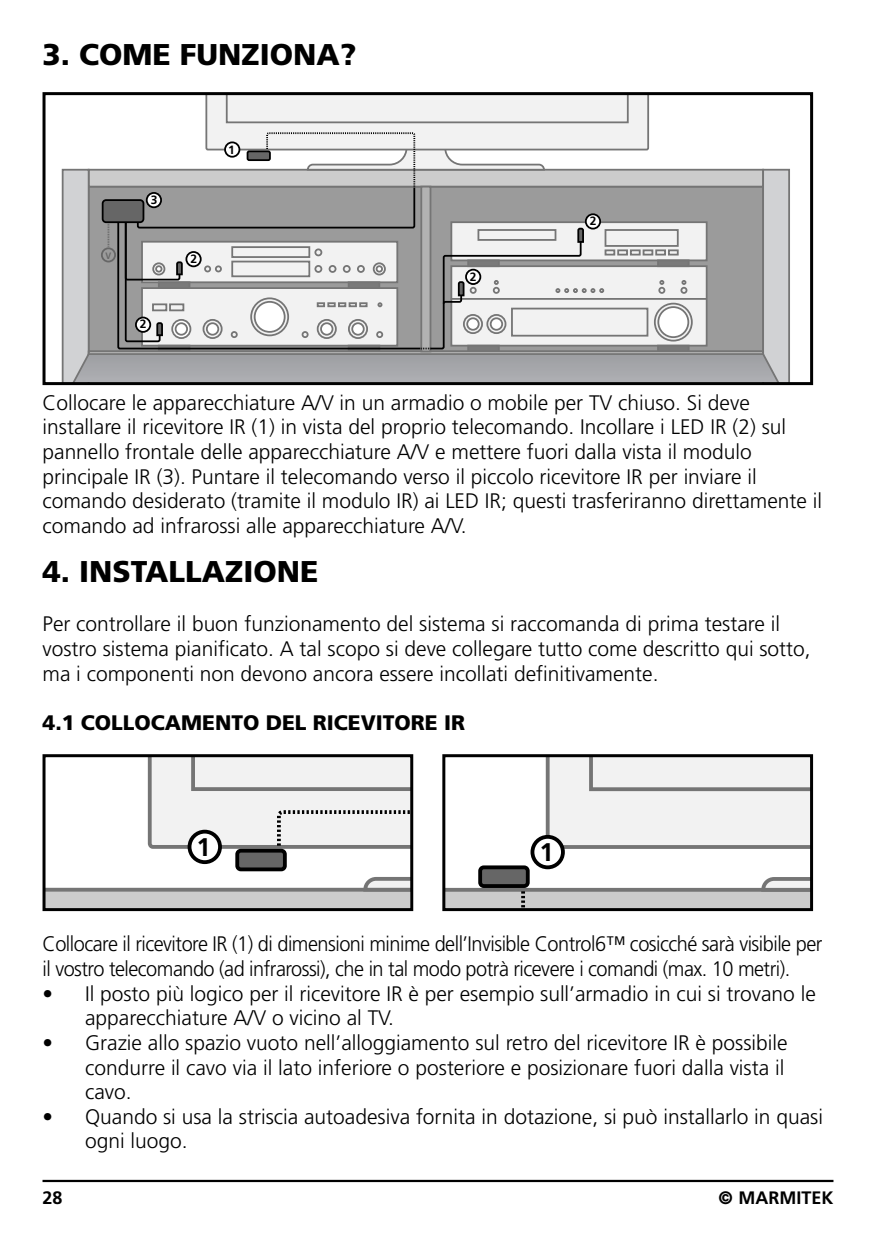
<style>
.page{position:relative;width:876px;height:1234px;background:#fff}
.page>*{position:absolute;margin:0;border:0;box-sizing:border-box;transform-origin:0 0}
.t1{font:900 30px "Frutiger";color:#000}
.t2{font:700 25.5px "Frutiger";color:#000}
.t3{font:300 21px/24.6px "Frutiger";color:#000}
.t4{font:300 21px/24.6px "Frutiger";letter-spacing:-.025em;color:#000;scale:.95 1}
.t5{font:900 21px "Frutiger";color:#000}
.t6{font:700 18px "Frutiger";color:#000}
.t7{font:700 12px "Frutiger";color:#000}
.t8{font:600 9.6px "Myriad Pro";color:#666}
.s1{font-weight:900}
</style>
<div class="page">
<svg style="left:47px;top:758px;width:362px;height:148px"></svg>
<div style="left:237px;top:850px;width:48px;height:19px;background:#666;border-radius:4px"></div>
<div style="left:235px;top:848px;width:52px;height:23px;border:4px solid #000;border-radius:4px"></div>
<div style="left:190px;top:831px;width:30px;height:31px;background:#fff;border-radius:50%"></div>
<div style="left:188px;top:829px;width:34px;height:34px;border:4px solid #000;border-radius:50%"></div>
<div style="left:43px;top:754px;width:370px;height:156px;border:3px solid #000"></div>
<svg style="left:446px;top:758px;width:363px;height:148px"></svg>
<div style="left:480px;top:867px;width:48px;height:18px;background:#666;border-radius:4px"></div>
<div style="left:478px;top:865px;width:52px;height:22px;border:4px solid #000;border-radius:4px"></div>
<svg style="left:532px;top:836px;width:31px;height:31px"></svg>
<div style="left:530px;top:834px;width:35px;height:35px;border:4px solid #000;border-radius:50%"></div>
<div style="left:442px;top:754px;width:371px;height:156px;border:3px solid #000"></div>
<svg style="left:61px;top:96px;width:729px;height:285px"></svg>
<div style="left:248px;top:151px;width:22px;height:9px;background:#666;border-radius:2px"></div>
<div style="left:247px;top:150px;width:24px;height:11px;border:2px solid #000;border-radius:2px"></div>
<div style="left:225px;top:142px;width:14px;height:15px;background:#fff;border-radius:50%"></div>
<div style="left:224px;top:141px;width:16px;height:17px;border:2px solid #000;border-radius:50%"></div>
<div style="left:186px;top:252px;width:15px;height:14px;background:#fff;border-radius:50%"></div>
<div style="left:185px;top:251px;width:17px;height:16px;border:2px solid #000;border-radius:50%"></div>
<div style="left:136px;top:317px;width:14px;height:15px;background:#fff;border-radius:50%"></div>
<div style="left:135px;top:316px;width:16px;height:17px;border:2px solid #000;border-radius:50%"></div>
<div style="left:466px;top:269px;width:14px;height:15px;background:#fff;border-radius:50%"></div>
<div style="left:465px;top:269px;width:16px;height:16px;border:2px solid #000;border-radius:50%"></div>
<div style="left:586px;top:214px;width:14px;height:14px;background:#fff;border-radius:50%"></div>
<div style="left:585px;top:213px;width:16px;height:16px;border:2px solid #000;border-radius:50%"></div>
<div style="left:147px;top:193px;width:14px;height:14px;background:#fff;border-radius:50%"></div>
<div style="left:146px;top:192px;width:16px;height:16px;border:2px solid #000;border-radius:50%"></div>
<div style="left:43px;top:92px;width:770px;height:293px;border:3px solid #000"></div>
<hr style="left:43px;top:1179px;width:790px;height:2px;background:#000">
<h1 class="t1" style="left:43px;top:43px;width:315px">3. COME FUNZIONA?</h1>
<p class="t8" style="left:106px;top:249px;width:7px">V</p>
<p class="t7" style="left:151px;top:193px;width:8px">3</p>
<p class="t7" style="left:140px;top:317px;width:8px">2</p>
<p class="t7" style="left:228px;top:142px;width:8px">1</p>
<p class="t7" style="left:190px;top:252px;width:8px">2</p>
<p class="t7" style="left:470px;top:269px;width:8px">2</p>
<p class="t7" style="left:590px;top:214px;width:8px">2</p>
<p class="t3" style="left:43px;top:391px;width:781px">Collocare le apparecchiature A/V in un armadio o mobile per TV chiuso. Si deve installare il ricevitore IR (1) in vista del proprio telecomando. Incollare i LED IR (2) sul pannello frontale delle apparecchiature A/V e mettere fuori dalla vista il modulo principale IR (3). Puntare il telecomando verso il piccolo ricevitore IR per inviare il comando desiderato (tramite il modulo IR) ai LED IR; questi trasferiranno direttamente il comando ad infrarossi alle apparecchiature A/V.</p>
<h1 class="t1" style="left:43px;top:559px;width:277px">4. INSTALLAZIONE</h1>
<p class="t3" style="left:43px;top:613px;width:770px">Per controllare il buon funzionamento del sistema si raccomanda di prima testare il vostro sistema pianificato. A tal scopo si deve collegare tutto come descritto qui sotto, ma i componenti non devono ancora essere incollati definitivamente.</p>
<p class="t5" style="left:43px;top:713px;width:424px">4.1 COLLOCAMENTO DEL RICEVITORE IR</p>
<p class="t2" style="left:196px;top:831px;width:16px">1</p>
<p class="t2" style="left:539px;top:836px;width:16px">1</p>
<p class="t4" style="left:43px;top:933px;width:822px">Collocare il ricevitore IR (1) di dimensioni minime dell’Invisible Control6™ cosicché sarà visibile per il vostro telecomando (ad infrarossi), che in tal modo potrà ricevere i comandi (max. 10 metri).</p>
<p class="t3" style="left:85px;top:982px;width:732px;text-indent:-43px">• Il posto più logico per il ricevitore IR è per esempio sull’armadio in cui si trovano le apparecchiature A/V o vicino al TV.</p>
<p class="t3" style="left:85px;top:1031px;width:704px;text-indent:-43px">• Grazie allo spazio vuoto nell’alloggiamento sul retro del ricevitore IR è possibile condurre il cavo via il lato inferiore o posteriore e posizionare fuori dalla vista il cavo.</p>
<p class="t3" style="left:85px;top:1105px;width:739px;text-indent:-43px">• Quando si usa la striscia autoadesiva fornita in dotazione, si può installarlo in quasi ogni luogo.</p>
<p class="t6" style="left:43px;top:1190px;width:21px">28</p>
<p class="t6" style="left:719px;top:1190px;width:116px"><span class="s1">©</span> MARMITEK</p>
</div>
